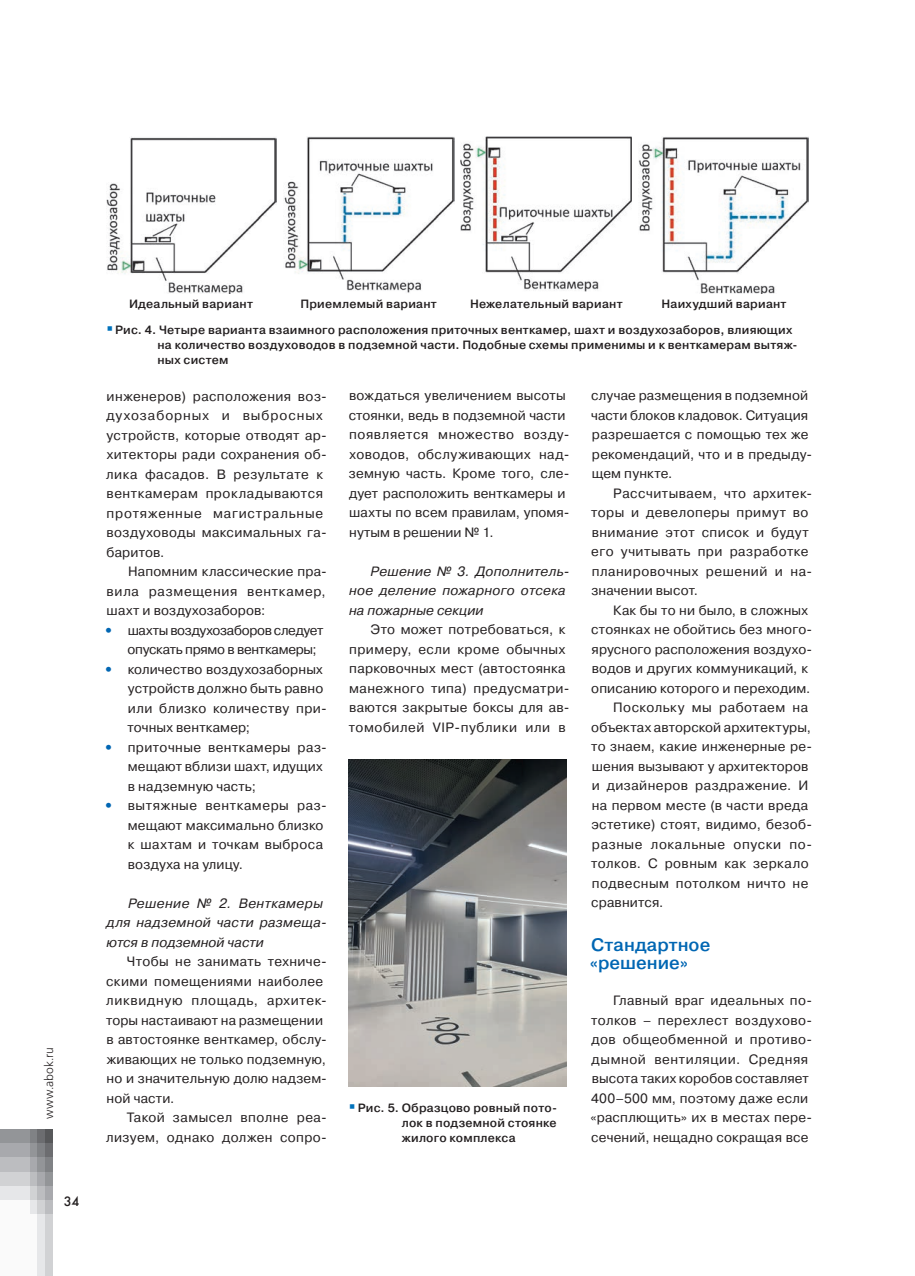
<style>
.page{position:relative;width:915px;height:1276px;background:#fff}
.page>*{position:absolute;margin:0;border:0;box-sizing:border-box;transform-origin:0 0}
.t1{font:500 18px/18px "Pragmatica";color:#0166b3}
.t2{font:13.5px/19.5px "Pragmatica";letter-spacing:.025em;color:#231f20}
.t3{font:italic 13.5px/19.5px "Pragmatica";letter-spacing:.02em;color:#231f20}
.t4{font:13.5px "Pragmatica";letter-spacing:.005em;color:#231f20}
.t5{font:13.5px/19.5px "Pragmatica";letter-spacing:-.02em;color:#231f20}
.t6{font:13.5px "Pragmatica";letter-spacing:.045em;color:#231f20}
.t7{font:13.5px "Futura Futuris C";color:#231f20}
.t8{font:500 12px/15px "Pragmatica";letter-spacing:.02em;color:#231f20}
.t9{font:12px "Free Set Light C";letter-spacing:-.005em;color:#231f20}
.s1{font-weight:800;color:#0166b3}
</style>
<div class="page">
<div style="left:0;top:1129px;width:30px;height:14px;background:#939598"></div>
<div style="left:0;top:1143px;width:30px;height:15px;background:#a8a9ad"></div>
<div style="left:0;top:1158px;width:30px;height:14px;background:#bcbdc0"></div>
<div style="left:0;top:1172px;width:30px;height:14px;background:#d1d2d4"></div>
<div style="left:0;top:1186px;width:30px;height:14px;background:#e6e7e9"></div>
<div style="left:30px;top:1129px;width:7px;height:14px;background:#808285"></div>
<div style="left:30px;top:1143px;width:7px;height:15px;background:#939598"></div>
<div style="left:30px;top:1158px;width:7px;height:14px;background:#a8a9ad"></div>
<div style="left:30px;top:1172px;width:7px;height:14px;background:#bcbdc0"></div>
<div style="left:30px;top:1186px;width:7px;height:14px;background:#d1d2d4"></div>
<div style="left:30px;top:1200px;width:7px;height:14px;background:#e6e7e9"></div>
<div style="left:37px;top:1129px;width:8px;height:14px;background:#6c6d70"></div>
<div style="left:37px;top:1143px;width:8px;height:15px;background:#808285"></div>
<div style="left:37px;top:1158px;width:8px;height:14px;background:#939598"></div>
<div style="left:37px;top:1172px;width:8px;height:14px;background:#a8a9ad"></div>
<div style="left:37px;top:1186px;width:8px;height:14px;background:#bcbdc0"></div>
<div style="left:37px;top:1200px;width:8px;height:14px;background:#d1d2d4"></div>
<div style="left:45px;top:1129px;width:8px;height:14px;background:#57585a"></div>
<div style="left:45px;top:1143px;width:8px;height:15px;background:#6c6d70"></div>
<div style="left:45px;top:1158px;width:8px;height:14px;background:#808285"></div>
<div style="left:45px;top:1172px;width:8px;height:14px;background:#939598"></div>
<div style="left:45px;top:1186px;width:8px;height:14px;background:#a8a9ad"></div>
<div style="left:45px;top:1200px;width:8px;height:14px;background:#bcbdc0"></div>
<div style="left:0;top:1200px;width:30px;height:76px;background:#fafafa"></div>
<div style="left:30px;top:1214px;width:7px;height:62px;background:#fafafa"></div>
<div style="left:37px;top:1214px;width:8px;height:62px;background:#e6e7e9"></div>
<div style="left:45px;top:1214px;width:8px;height:62px;background:#d1d2d4"></div>
<img style="left:106px;top:137px;width:171px;height:157px">
<img style="left:284px;top:136px;width:170px;height:157px">
<img style="left:460px;top:136px;width:171px;height:155px">
<img style="left:638px;top:137px;width:170px;height:157px">
<img style="left:349px;top:759px;width:217px;height:327px">
<p class="t9" style="left:42px;top:1118px;width:73px;rotate:-90deg">www.abok.ru</p>
<p class="t7" style="left:64px;top:1193px;width:17px">34</p>
<p class="t8" style="left:129px;top:296px;width:125px">Идеальный вариант</p>
<p class="t8" style="left:300px;top:296px;width:138px">Приемлемый вариант</p>
<p class="t8" style="left:470px;top:296px;width:154px">Нежелательный вариант</p>
<p class="t8" style="left:661px;top:296px;width:127px">Наихудший вариант</p>
<p class="t8" style="left:157px;top:322px;width:641px;text-indent:-42px">Рис. 4. Четыре варианта взаимного расположения приточных венткамер, шахт и воздухозаборов, влияющих на количество воздуховодов в подземной части. Подобные схемы применимы и к венткамерам вытяж&shy;ных систем</p>
<p class="t2" style="left:106px;top:386px;width:222px">инженеров) расположения воз&shy;духозаборных и выбросных устройств, которые отводят ар&shy;хитекторы ради сохранения об&shy;лика фасадов. В результате к венткамерам прокладываются протяженные магистральные воздуховоды максимальных га&shy;баритов.</p>
<p class="t2" style="left:107px;top:562px;width:222px;text-align:justify;text-indent:21px">Напомним классические пра&shy;вила размещения венткамер, шахт и воздухозаборов:</p>
<p class="t5" style="left:127px;top:620px;width:198px;text-indent:-23px"><span class="s1">•</span> шахты воздухозаборов следует опускать прямо в венткамеры;</p>
<p class="t2" style="left:127px;top:659px;width:201px;text-indent:-23px"><span class="s1">•</span> количество воздухозаборных устройств должно быть равно или близко количеству при&shy;точных венткамер;</p>
<p class="t2" style="left:128px;top:737px;width:200px;text-indent:-24px"><span class="s1">•</span> приточные венткамеры раз&shy;мещают вблизи шахт, идущих в надземную часть;</p>
<p class="t2" style="left:128px;top:796px;width:200px;text-indent:-24px"><span class="s1">•</span> вытяжные венткамеры раз&shy;мещают максимально близко к шахтам и точкам выброса воздуха на улицу.</p>
<p class="t3" style="left:106px;top:893px;width:222px;text-indent:22px">Решение № 2. Венткамеры для надземной части размеща&shy;ются в подземной части</p>
<p class="t2" style="left:106px;top:952px;width:222px;text-indent:21px">Чтобы не занимать техниче&shy;скими помещениями наиболее ликвидную площадь, архитек&shy;торы настаивают на размещении в автостоянке венткамер, обслу&shy;живающих не только подземную, но и значительную долю надзем&shy;ной части.</p>
<p class="t2" style="left:106px;top:1108px;width:222px;text-align:right">Такой замысел вполне реа&shy;лизуем, однако должен сопро-</p>
<p class="t2" style="left:348px;top:386px;width:222px">вождаться увеличением высоты стоянки, ведь в подземной части появляется множество возду&shy;ховодов, обслуживающих над&shy;земную часть. Кроме того, сле&shy;дует расположить венткамеры и шахты по всем правилам, упомя&shy;нутым в решении № 1.</p>
<p class="t3" style="left:349px;top:562px;width:222px;text-indent:22px">Решение № 3. Дополнитель&shy;ное деление пожарного отсека на пожарные секции</p>
<p class="t2" style="left:348px;top:620px;width:222px;text-indent:22px">Это может потребоваться, к примеру, если кроме обычных парковочных мест (автостоянка манежного типа) предусматри&shy;ваются закрытые боксы для ав&shy;томобилей VIP-публики или в</p>
<p class="t8" style="left:401px;top:1100px;width:157px;text-align:justify;text-indent:-44px">Рис. 5. Образцово ровный пото&shy;лок в подземной стоянке жилого комплекса</p>
<p class="t2" style="left:591px;top:386px;width:222px">случае размещения в подземной части блоков кладовок. Ситуация разрешается с помощью тех же рекомендаций, что и в предыду&shy;щем пункте.</p>
<p class="t2" style="left:591px;top:484px;width:222px;text-indent:22px">Рассчитываем, что архитек&shy;торы и девелоперы примут во внимание этот список и будут его учитывать при разработке планировочных решений и на&shy;значении высот.</p>
<p class="t2" style="left:613px;top:601px;width:196px">Как бы то ни было, в сложных</p>
<p class="t2" style="left:591px;top:620px;width:222px">стоянках не обойтись без много-</p>
<p class="t2" style="left:591px;top:640px;width:222px">ярусного расположения воздухо-</p>
<p class="t2" style="left:591px;top:659px;width:218px">водов и других коммуникаций, к</p>
<p class="t4" style="left:591px;top:680px;width:220px">описанию которого и переходим.</p>
<p class="t2" style="left:613px;top:698px;width:196px">Поскольку мы работаем на</p>
<p class="t4" style="left:591px;top:719px;width:221px">объектах авторской архитектуры,</p>
<p class="t2" style="left:591px;top:737px;width:222px">то знаем, какие инженерные ре-</p>
<p class="t2" style="left:591px;top:757px;width:218px">шения вызывают у архитекторов</p>
<p class="t2" style="left:591px;top:776px;width:218px">и дизайнеров раздражение. И</p>
<p class="t2" style="left:591px;top:796px;width:218px">на первом месте (в части вреда</p>
<p class="t2" style="left:591px;top:815px;width:222px">эстетике) стоят, видимо, безоб-</p>
<p class="t6" style="left:591px;top:836px;width:221px">разные локальные опуски по-</p>
<p class="t2" style="left:591px;top:854px;width:219px">толков. С ровным как зеркало</p>
<p class="t2" style="left:591px;top:874px;width:218px">подвесным потолком ничто не</p>
<p class="t2" style="left:591px;top:893px;width:74px">сравнится.</p>
<h1 class="t1" style="left:589px;top:936px;width:122px">Стандартное «решение»</h1>
<p class="t2" style="left:590px;top:991px;width:223px;text-indent:23px">Главный враг идеальных по&shy;толков – перехлест воздухово&shy;дов общеобменной и противо&shy;дымной вентиляции. Средняя высота таких коробов составляет<br>400–500 мм, поэтому даже если «расплющить» их в местах пере&shy;сечений, нещадно сокращая все</p>
</div>
